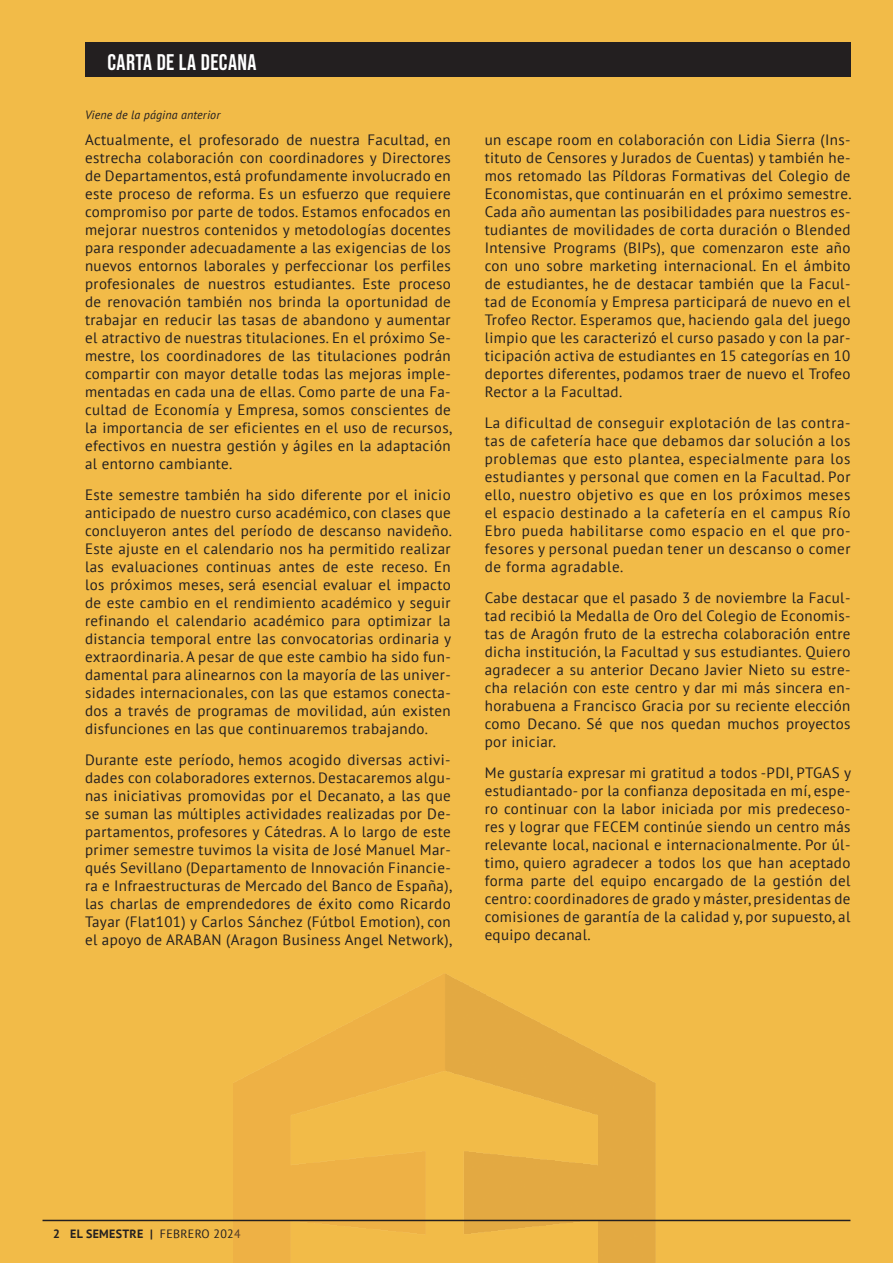
<style>
.page{position:relative;width:893px;height:1263px;background:#f2bb48}
.page>*{position:absolute;margin:0;border:0;box-sizing:border-box;transform-origin:0 0}
.t1{font:22.5px "Bebas Neue";letter-spacing:.02em;color:#fff}
.t2{font:15px/18px "PT Sans";letter-spacing:.025em;color:#231f20;text-align:justify}
.t3{font:700 12px "PT Sans";letter-spacing:.025em;color:#231f20}
.t4{font:italic 12px "PT Sans";letter-spacing:.01em;color:#231f20}
.s1{font-weight:400}
</style>
<div class="page">
<hr style="left:43px;top:1220px;width:807px;height:1px;background:#231f20">
<div style="left:85px;top:43px;width:765px;height:34px;background:#231f20"></div>
<h1 class="t1" style="left:108px;top:49px;width:151px">CARTA DE LA DECANA</h1>
<p class="t4" style="left:85px;top:107px;width:137px">Viene de la página anterior</p>
<p class="t2" style="left:85px;top:131px;width:368px">Actualmente, el profesorado de nuestra Facultad, en estrecha colaboración con coordinadores y Directores de Departamentos, está profundamente involucrado en este proceso de reforma. Es un esfuerzo que requiere compromiso por parte de todos. Estamos enfocados en mejorar nuestros contenidos y metodologías docentes para responder adecuadamente a las exigencias de los nuevos entornos laborales y perfeccionar los perfiles profesionales de nuestros estudiantes. Este proceso de renovación también nos brinda la oportunidad de trabajar en reducir las tasas de abandono y aumentar el atractivo de nuestras titulaciones. En el próximo Se&shy;mestre, los coordinadores de las titulaciones podrán compartir con mayor detalle todas las mejoras imple&shy;mentadas en cada una de ellas. Como parte de una Fa&shy;cultad de Economía y Empresa, somos conscientes de la importancia de ser eficientes en el uso de recursos, efectivos en nuestra gestión y ágiles en la adaptación al entorno cambiante.</p>
<p class="t2" style="left:85px;top:485px;width:368px">Este semestre también ha sido diferente por el inicio anticipado de nuestro curso académico, con clases que concluyeron antes del período de descanso navideño.<br>Este ajuste en el calendario nos ha permitido realizar las evaluaciones continuas antes de este receso. En los próximos meses, será esencial evaluar el impacto de este cambio en el rendimiento académico y seguir refinando el calendario académico para optimizar la distancia temporal entre las convocatorias ordinaria y extraordinaria. A pesar de que este cambio ha sido fun&shy;damental para alinearnos con la mayoría de las univer&shy;sidades internacionales, con las que estamos conecta&shy;dos a través de programas de movilidad, aún existen disfunciones en las que continuaremos trabajando.</p>
<p class="t2" style="left:85px;top:750px;width:368px">Durante este período, hemos acogido diversas activi&shy;dades con colaboradores externos. Destacaremos algu&shy;nas iniciativas promovidas por el Decanato, a las que se suman las múltiples actividades realizadas por De&shy;partamentos, profesores y Cátedras. A lo largo de este primer semestre tuvimos la visita de José Manuel Mar&shy;qués Sevillano (Departamento de Innovación Financie&shy;ra e Infraestructuras de Mercado del Banco de España), las charlas de emprendedores de éxito como Ricardo Tayar (Flat101) y Carlos Sánchez (Fútbol Emotion), con el apoyo de ARABAN (Aragon Business Angel Network),</p>
<p class="t2" style="left:485px;top:131px;width:368px">un escape room en colaboración con Lidia Sierra (Ins&shy;tituto de Censores y Jurados de Cuentas) y también he&shy;mos retomado las Píldoras Formativas del Colegio de Economistas, que continuarán en el próximo semestre.<br>Cada año aumentan las posibilidades para nuestros es&shy;tudiantes de movilidades de corta duración o Blended Intensive Programs (BIPs), que comenzaron este año con uno sobre marketing internacional. En el ámbito de estudiantes, he de destacar también que la Facul&shy;tad de Economía y Empresa participará de nuevo en el Trofeo Rector. Esperamos que, haciendo gala del juego limpio que les caracterizó el curso pasado y con la par&shy;ticipación activa de estudiantes en 15 categorías en 10 deportes diferentes, podamos traer de nuevo el Trofeo Rector a la Facultad.</p>
<p class="t2" style="left:485px;top:413px;width:367px">La dificultad de conseguir explotación de las contra&shy;tas de cafetería hace que debamos dar solución a los problemas que esto plantea, especialmente para los estudiantes y personal que comen en la Facultad. Por ello, nuestro objetivo es que en los próximos meses el espacio destinado a la cafetería en el campus Río Ebro pueda habilitarse como espacio en el que pro&shy;fesores y personal puedan tener un descanso o comer de forma agradable.</p>
<p class="t2" style="left:485px;top:588px;width:367px">Cabe destacar que el pasado 3 de noviembre la Facul&shy;tad recibió la Medalla de Oro del Colegio de Economis&shy;tas de Aragón fruto de la estrecha colaboración entre dicha institución, la Facultad y sus estudiantes. Quiero agradecer a su anterior Decano Javier Nieto su estre&shy;cha relación con este centro y dar mi más sincera en&shy;horabuena a Francisco Gracia por su reciente elección como Decano. Sé que nos quedan muchos proyectos por iniciar.</p>
<p class="t2" style="left:485px;top:763px;width:368px">Me gustaría expresar mi gratitud a todos -PDI, PTGAS y estudiantado- por la confianza depositada en mí, espe&shy;ro continuar con la labor iniciada por mis predeceso&shy;res y lograr que FECEM continúe siendo un centro más relevante local, nacional e internacionalmente. Por úl&shy;timo, quiero agradecer a todos los que han aceptado forma parte del equipo encargado de la gestión del centro: coordinadores de grado y máster, presidentas de comisiones de garantía de la calidad y, por supuesto, al equipo decanal.</p>
<p class="t3" style="left:53px;top:1225px;width:189px">2 EL SEMESTRE | <span class="s1">FEBRERO 2024</span></p>
</div>
